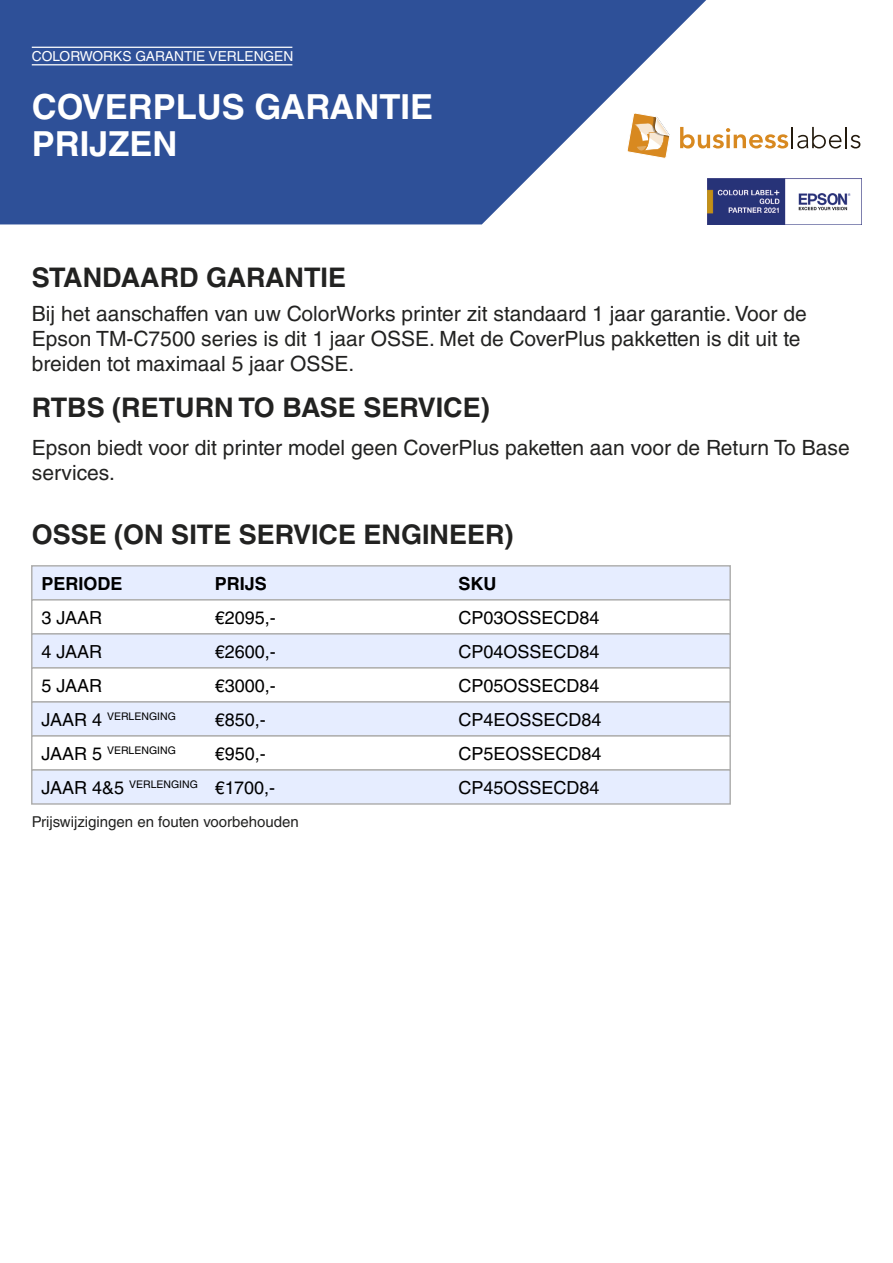
<style>
.page{position:relative;width:893px;height:1263px;background:#fff}
.page>*{position:absolute;margin:0;border:0;box-sizing:border-box;transform-origin:0 0}
.t1{font:700 34.5px/37.2px "Helvetica LT Std";color:#fff}
.t2{font:700 27px "Helvetica LT Std";color:#222221}
.t3{font:21px/25.2px "Helvetica LT Std";color:#222221}
.t4{font:18px/34px "Helvetica LT Std";color:#000}
.t5{font:700 18px "Helvetica LT Std";color:#000}
.t6{font:15px "Helvetica LT Std";color:#222221}
.t7{font:13.8px "Helvetica LT Std";color:#fff}
.t8{font:10.5px "Helvetica LT Std";color:#000}
.s1{font-size:18px}
</style>
<div class="page">
<svg style="left:0;top:0;width:719px;height:224px;fill:#2e5098"></svg>
<hr style="left:32px;top:64px;width:260px;height:1px;background:#fff">
<hr style="left:32px;top:47px;width:260px;height:1px;background:#fff">
<img style="left:707px;top:179px;width:144px;height:45px">
<svg style="left:680px;top:127px;width:108px;height:21px"></svg>
<hr style="left:791px;top:127px;width:2px;height:21px;background:#231a0d">
<svg style="left:797px;top:127px;width:44px;height:21px"></svg>
<hr style="left:845px;top:127px;width:2px;height:21px;background:#231a0d">
<svg style="left:850px;top:135px;width:10px;height:13px"></svg>
<svg style="left:627px;top:113px;width:43px;height:45px"></svg>
<div style="left:31px;top:565px;width:700px;height:36px;background:#e6edff;border:1px solid #b0b0af"></div>
<div style="left:31px;top:599px;width:700px;height:36px;background:#fff;border:1px solid #b0b0af"></div>
<div style="left:31px;top:633px;width:700px;height:36px;background:#e6edff;border:1px solid #b0b0af"></div>
<div style="left:31px;top:667px;width:700px;height:36px;background:#fff;border:1px solid #b0b0af"></div>
<div style="left:31px;top:701px;width:700px;height:36px;background:#e6edff;border:1px solid #b0b0af"></div>
<div style="left:31px;top:735px;width:700px;height:36px;background:#fff;border:1px solid #b0b0af"></div>
<div style="left:31px;top:769px;width:700px;height:36px;background:#e6edff;border:1px solid #b0b0af"></div>
<p class="t7" style="left:32px;top:49px;width:263px">COLORWORKS GARANTIE VERLENGEN</p>
<h1 class="t1" style="left:32px;top:88px;width:403px">COVERPLUS GARANTIE<br>PRIJZEN</h1>
<p class="t2" style="left:32px;top:261px;width:316px">STANDAARD GARANTIE</p>
<p class="t3" style="left:32px;top:301px;width:776px">Bij het aanschaffen van uw ColorWorks printer zit standaard 1 jaar garantie. Voor de<br>Epson TM-C7500 series is dit 1 jaar OSSE. Met de CoverPlus pakketten is dit uit te breiden tot maximaal 5 jaar OSSE.</p>
<p class="t2" style="left:32px;top:391px;width:459px">RTBS (RETURN TO BASE SERVICE)</p>
<p class="t3" style="left:32px;top:435px;width:819px">Epson biedt voor dit printer model geen CoverPlus paketten aan voor de Return To Base services.</p>
<p class="t2" style="left:32px;top:518px;width:483px">OSSE (ON SITE SERVICE ENGINEER)</p>
<p class="t5" style="left:41px;top:573px;width:83px">PERIODE</p>
<p class="t5" style="left:215px;top:573px;width:54px">PRIJS</p>
<p class="t5" style="left:458px;top:573px;width:39px">SKU</p>
<p class="t4" style="left:41px;top:601px;width:62px">3 JAAR</p>
<p class="t4" style="left:215px;top:601px;width:63px">€2095,-</p>
<p class="t4" style="left:458px;top:601px;width:143px">CP03OSSECD84</p>
<p class="t4" style="left:41px;top:635px;width:62px">4 JAAR</p>
<p class="t4" style="left:215px;top:635px;width:63px">€2600,-</p>
<p class="t4" style="left:458px;top:635px;width:143px">CP04OSSECD84</p>
<p class="t4" style="left:41px;top:669px;width:62px">5 JAAR</p>
<p class="t4" style="left:215px;top:669px;width:63px">€3000,-</p>
<p class="t8" style="left:41px;top:711px;width:136px"><span class="s1">JAAR 4</span> VERLENGING</p>
<p class="t4" style="left:215px;top:703px;width:53px">€850,-</p>
<p class="t8" style="left:41px;top:745px;width:136px"><span class="s1">JAAR 5</span> VERLENGING</p>
<p class="t4" style="left:458px;top:669px;width:145px;text-align:justify">CP05OSSECD84<br>CP4EOSSECD84<br>CP5EOSSECD84<br>CP45OSSECD84</p>
<p class="t4" style="left:41px;top:737px;width:235px;text-indent:173px">€950,-<br>JAAR 4&amp;5 <sup>VERLENGING</sup> €1700,-</p>
<p class="t6" style="left:32px;top:813px;width:269px">Prijswijzigingen en fouten voorbehouden</p>
</div>
